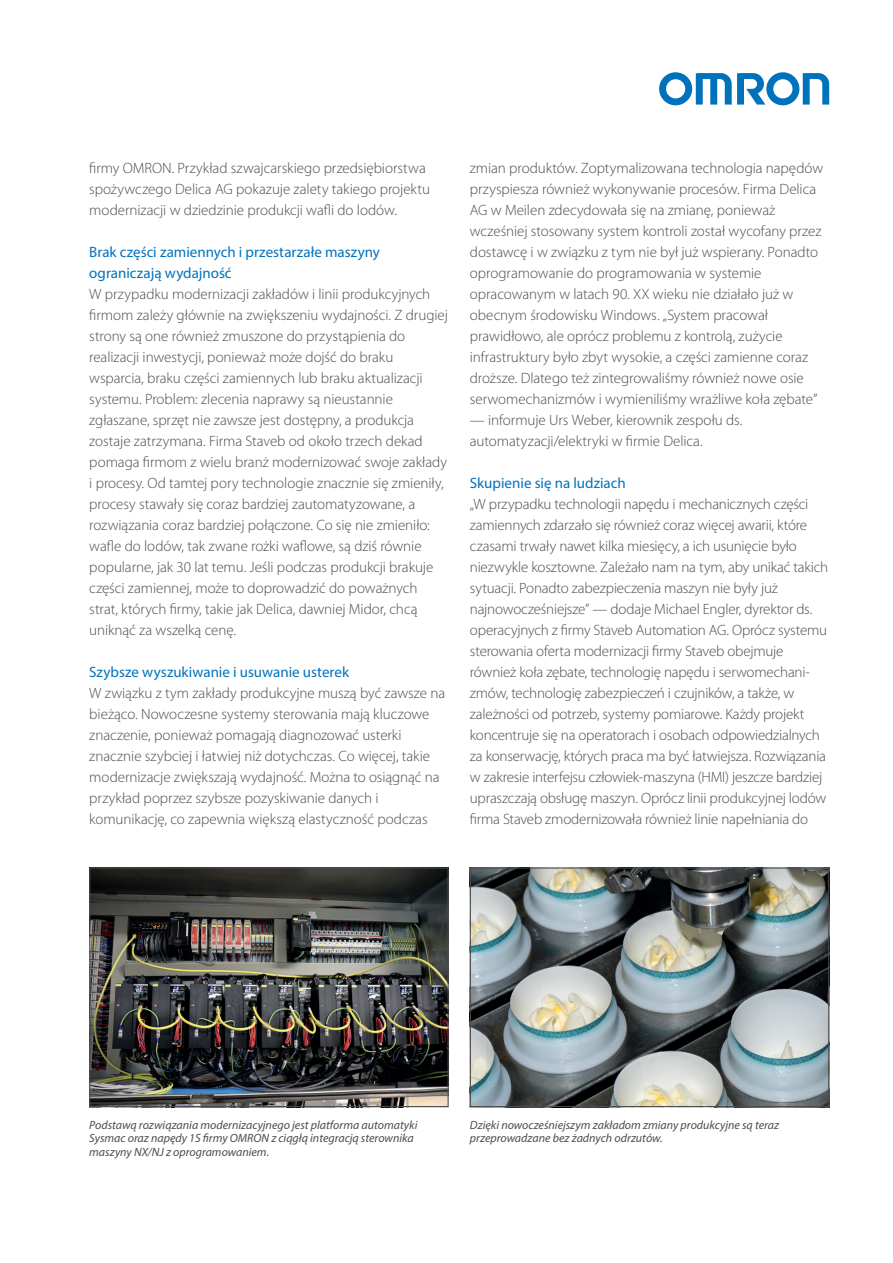
<style>
.page{position:relative;width:893px;height:1263px;background:#fff}
.page>*{position:absolute;margin:0;border:0;box-sizing:border-box;transform-origin:0 0}
.t1{font:300 15px/21px "Myriad Pro";letter-spacing:-.005em;color:#4b4c4d}
.t2{font:15px/21px "Myriad Pro";color:#0072bc}
.t3{font:italic 12px/13.5px "Myriad Pro";color:#4b4c4d}
</style>
<div class="page">
<svg style="left:659px;top:72px;width:170px;height:33px"></svg>
<img style="left:91px;top:869px;width:356px;height:236px">
<div style="left:89px;top:867px;width:360px;height:240px;border:1px solid #4b4c4d"></div>
<img style="left:472px;top:869px;width:355px;height:236px">
<div style="left:470px;top:867px;width:359px;height:240px;border:1px solid #4b4c4d"></div>
<p class="t1" style="left:89px;top:158px;width:342px">firmy OMRON. Przykład szwajcarskiego przedsiębiorstwa spożywczego Delica AG pokazuje zalety takiego projektu modernizacji w dziedzinie produkcji wafli do lodów.</p>
<p class="t2" style="left:89px;top:241px;width:292px">Brak części zamiennych i przestarzałe maszyny ograniczają wydajność</p>
<p class="t1" style="left:89px;top:284px;width:360px">W przypadku modernizacji zakładów i linii produkcyjnych firmom zależy głównie na zwiększeniu wydajności. Z drugiej strony są one również zmuszone do przystąpienia do realizacji inwestycji, ponieważ może dojść do braku wsparcia, braku części zamiennych lub braku aktualizacji systemu. Problem: zlecenia naprawy są nieustannie zgłaszane, sprzęt nie zawsze jest dostępny, a produkcja zostaje zatrzymana. Firma Staveb od około trzech dekad pomaga firmom z wielu branż modernizować swoje zakłady i procesy. Od tamtej pory technologie znacznie się zmieniły, procesy stawały się coraz bardziej zautomatyzowane, a rozwiązania coraz bardziej połączone. Co się nie zmieniło: wafle do lodów, tak zwane rożki waflowe, są dziś równie popularne, jak 30 lat temu. Jeśli podczas produkcji brakuje części zamiennej, może to doprowadzić do poważnych strat, których firmy, takie jak Delica, dawniej Midor, chcą uniknąć za wszelką cenę.</p>
<p class="t2" style="left:89px;top:661px;width:261px">Szybsze wyszukiwanie i usuwanie usterek</p>
<p class="t1" style="left:89px;top:683px;width:357px">W związku z tym zakłady produkcyjne muszą być zawsze na bieżąco. Nowoczesne systemy sterowania mają kluczowe znaczenie, ponieważ pomagają diagnozować usterki znacznie szybciej i łatwiej niż dotychczas. Co więcej, takie modernizacje zwiększają wydajność. Można to osiągnąć na przykład poprzez szybsze pozyskiwanie danych i komunikację, co zapewnia większą elastyczność podczas</p>
<p class="t1" style="left:470px;top:158px;width:355px">zmian produktów. Zoptymalizowana technologia napędów przyspiesza również wykonywanie procesów. Firma Delica AG w Meilen zdecydowała się na zmianę, ponieważ wcześniej stosowany system kontroli został wycofany przez dostawcę i w związku z tym nie był już wspierany. Ponadto oprogramowanie do programowania w systemie opracowanym w latach 90. XX wieku nie działało już w obecnym środowisku Windows. „System pracował prawidłowo, ale oprócz problemu z kontrolą, zużycie infrastruktury było zbyt wysokie, a części zamienne coraz droższe. Dlatego też zintegrowaliśmy również nowe osie serwomechanizmów i wymieniliśmy wrażliwe koła zębate”</p>
<p class="t1" style="left:470px;top:410px;width:274px">— informuje Urs Weber, kierownik zespołu ds. automatyzacji/elektryki w firmie Delica.</p>
<p class="t2" style="left:470px;top:472px;width:157px">Skupienie się na ludziach</p>
<p class="t1" style="left:470px;top:494px;width:360px">„W przypadku technologii napędu i mechanicznych części zamiennych zdarzało się również coraz więcej awarii, które czasami trwały nawet kilka miesięcy, a ich usunięcie było niezwykle kosztowne. Zależało nam na tym, aby unikać takich sytuacji. Ponadto zabezpieczenia maszyn nie były już najnowocześniejsze” — dodaje Michael Engler, dyrektor ds. operacyjnych z firmy Staveb Automation AG. Oprócz systemu sterowania oferta modernizacji firmy Staveb obejmuje również koła zębate, technologię napędu i serwomechani&shy;zmów, technologię zabezpieczeń i czujników, a także, w zależności od potrzeb, systemy pomiarowe. Każdy projekt koncentruje się na operatorach i osobach odpowiedzialnych za konserwację, których praca ma być łatwiejsza. Rozwiązania w zakresie interfejsu człowiek-maszyna (HMI) jeszcze bardziej upraszczają obsługę maszyn. Oprócz linii produkcyjnej lodów firma Staveb zmodernizowała również linie napełniania do</p>
<p class="t3" style="left:89px;top:1118px;width:330px">Podstawą rozwiązania modernizacyjnego jest platforma automatyki<br>Sysmac oraz napędy 1S firmy OMRON z ciągłą integracją sterownika maszyny NX/NJ z oprogramowaniem.</p>
<p class="t3" style="left:470px;top:1118px;width:311px">Dzięki nowocześniejszym zakładom zmiany produkcyjne są teraz przeprowadzane bez żadnych odrzutów.</p>
</div>
